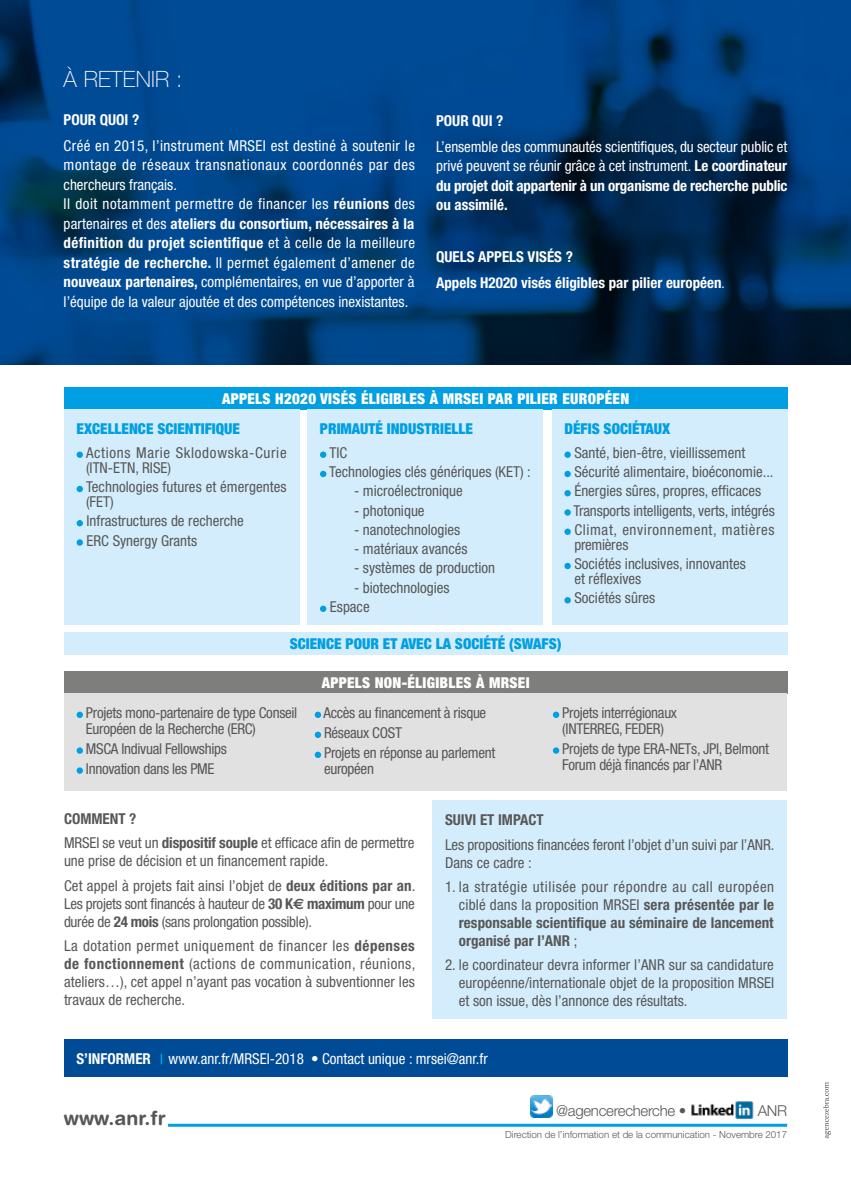
<style>
.page{position:relative;width:851px;height:1191px;background:#fff}
.page>*{position:absolute;margin:0;border:0;box-sizing:border-box;transform-origin:0 0}
.t1{font:100 22.5px "Helvetica Neue";letter-spacing:.01em;color:#fff}
.t2{font:700 19.5px "Helvetica Rounded";color:#575756}
.t3{font:condensed 15px/19.2px "Helvetica Neue";color:#575756}
.t4{font:condensed 15px/19.5px "Helvetica Neue";letter-spacing:.03em;color:#fff}
.t5{font:condensed 15px/15.8px "Helvetica Neue";letter-spacing:-.02em;color:#575756}
.t6{font:condensed 15px/19.5px "Helvetica Neue";letter-spacing:.005em;color:#fff;text-align:justify}
.t7{font:700 condensed 15px/18px "Helvetica Neue";letter-spacing:.005em;color:#575756;text-align:justify}
.t8{font:900 condensed 15px "Helvetica Neue";color:#009fe3}
.t9{font:700 condensed 15px/25.8px "Helvetica Neue";color:#fff}
.t10{font:900 condensed 15px "Helvetica Neue";letter-spacing:.02em;color:#fff}
.t11{font:condensed 15px/15px "Helvetica Neue";letter-spacing:.045em;color:#575756}
.t12{font:300 15px "Helvetica Neue LT";letter-spacing:-.02em;color:#575756}
.t13{font:300 9.75px "Helvetica Neue";color:#575756}
.s1{font-weight:700}
.s2{font-weight:400;font-size:13.5px}
.s3{font-family:"Euro Sans";font-weight:700;font-stretch:normal}
.s4{font-weight:400}
</style>
<div class="page">
<img style="left:0;top:0;width:850px;height:365px">
<svg style="left:850px;top:0;width:1px;height:365px"></svg>
<img style="left:530px;top:1095px;width:22px;height:22px">
<img style="left:691px;top:1101px;width:63px;height:19px">
<svg style="left:823px;top:1082px;width:7px;height:56px"></svg>
<hr style="left:168px;top:1123px;width:619px;height:3px;background:#009fe3">
<div style="left:64px;top:387px;width:723px;height:22px;background:#009fe3"></div>
<div style="left:64px;top:632px;width:723px;height:22px;background:#d4edfc"></div>
<div style="left:64px;top:671px;width:723px;height:22px;background:#7e7e7d"></div>
<div style="left:64px;top:409px;width:235px;height:216px;background:#d4edfc"></div>
<div style="left:77px;top:451px;width:6px;height:7px;background:#009fe3;border-radius:50%"></div>
<svg style="left:77px;top:486px;width:6px;height:6px"></svg>
<svg style="left:77px;top:520px;width:6px;height:6px"></svg>
<svg style="left:77px;top:539px;width:6px;height:6px"></svg>
<div style="left:64px;top:693px;width:722px;height:97px;background:#e1e1e1"></div>
<div style="left:77px;top:711px;width:6px;height:7px;background:#009fe3;border-radius:50%"></div>
<svg style="left:77px;top:747px;width:6px;height:6px"></svg>
<svg style="left:77px;top:767px;width:6px;height:6px"></svg>
<div style="left:315px;top:711px;width:6px;height:7px;background:#009fe3;border-radius:50%"></div>
<div style="left:315px;top:731px;width:6px;height:7px;background:#009fe3;border-radius:50%"></div>
<div style="left:315px;top:751px;width:6px;height:7px;background:#009fe3;border-radius:50%"></div>
<div style="left:553px;top:711px;width:6px;height:7px;background:#009fe3;border-radius:50%"></div>
<svg style="left:553px;top:747px;width:6px;height:6px"></svg>
<div style="left:307px;top:409px;width:236px;height:216px;background:#d4edfc"></div>
<div style="left:320px;top:451px;width:6px;height:7px;background:#009fe3;border-radius:50%"></div>
<svg style="left:320px;top:471px;width:6px;height:6px"></svg>
<div style="left:320px;top:605px;width:6px;height:7px;background:#009fe3;border-radius:50%"></div>
<div style="left:551px;top:409px;width:236px;height:216px;background:#d4edfc"></div>
<div style="left:564px;top:451px;width:6px;height:7px;background:#009fe3;border-radius:50%"></div>
<svg style="left:564px;top:471px;width:6px;height:6px"></svg>
<svg style="left:564px;top:490px;width:6px;height:6px"></svg>
<svg style="left:564px;top:509px;width:6px;height:6px"></svg>
<div style="left:564px;top:528px;width:6px;height:7px;background:#009fe3;border-radius:50%"></div>
<svg style="left:564px;top:563px;width:6px;height:6px"></svg>
<svg style="left:564px;top:597px;width:6px;height:6px"></svg>
<div style="left:432px;top:800px;width:354px;height:219px;background:#d4edfc"></div>
<div style="left:64px;top:1039px;width:723px;height:38px;background:#004b96"></div>
<h1 class="t1" style="left:64px;top:66px;width:120px">À RETENIR :</h1>
<p class="t9" style="left:64px;top:107px;width:77px">POUR QUOI ?</p>
<p class="t4" style="left:64px;top:136px;width:353px">Créé en 2015, l’instrument MRSEI est destiné à soutenir le montage de réseaux transnationaux coordonnés par des chercheurs français.<br>Il doit notamment permettre de financer les <span class="s1">réunions</span> des partenaires et des <span class="s1">ateliers du consortium, nécessaires à la définition du projet scientifique</span> et à celle de la meilleure <span class="s1">stratégie de recherche.</span> Il permet également d’amener de <span class="s1">nouveaux partenaires,</span> complémentaires, en vue d’apporter à l’équipe de la valeur ajoutée et des compétences inexistantes.</p>
<p class="t9" style="left:436px;top:107px;width:69px">POUR QUI ?</p>
<p class="t6" style="left:436px;top:136px;width:353px">L’ensemble des communautés scientifiques, du secteur public et privé peuvent se réunir grâce à cet instrument. <span class="s1">Le coordinateur du projet doit appartenir à un organisme de recherche public ou assimilé.</span></p>
<p class="t9" style="left:436px;top:243px;width:290px">QUELS APPELS VISÉS ?<br>Appels H2020 visés éligibles par pilier européen<span class="s2">.</span></p>
<p class="t10" style="left:222px;top:390px;width:408px">APPELS H2020 VISÉS ÉLIGIBLES À MRSEI PAR PILIER EUROPÉEN</p>
<p class="t8" style="left:77px;top:420px;width:165px">EXCELLENCE SCIENTIFIQUE</p>
<p class="t11" style="left:86px;top:445px;width:202px">Actions Marie Sklodowska-Curie (ITN-ETN, RISE)</p>
<p class="t3" style="left:86px;top:479px;width:202px;line-height:15px">Technologies futures et émergentes (FET)</p>
<p class="t3" style="left:87px;top:511px;width:159px">Infrastructures de recherche<br>ERC Synergy Grants</p>
<p class="t8" style="left:320px;top:420px;width:154px">PRIMAUTÉ INDUSTRIELLE</p>
<p class="t3" style="left:329px;top:443px;width:203px">TIC<br>Technologies clés génériques (KET) :</p>
<p class="t3" style="left:354px;top:481px;width:110px">- microélectronique</p>
<p class="t3" style="left:354px;top:500px;width:72px">- photonique</p>
<p class="t3" style="left:354px;top:520px;width:108px">- nanotechnologies</p>
<p class="t3" style="left:354px;top:539px;width:115px">- matériaux avancés</p>
<p class="t3" style="left:354px;top:558px;width:142px">- systèmes de production</p>
<p class="t3" style="left:330px;top:577px;width:121px;text-indent:24px">- biotechnologies<br>Espace</p>
<p class="t8" style="left:564px;top:420px;width:107px">DÉFIS SOCIÉTAUX</p>
<p class="t3" style="left:573px;top:443px;width:203px">Santé, bien-être, vieillissement Sécurité alimentaire, bioéconomie...<br>Énergies sûres, propres, efficaces Transports intelligents, verts, intégrés Climat, environnement, matières</p>
<p class="t3" style="left:574px;top:535px;width:173px">premières<br>Sociétés inclusives, innovantes</p>
<p class="t3" style="left:574px;top:569px;width:82px">et réflexives<br>Sociétés sûres</p>
<p class="t8" style="left:290px;top:634px;width:273px">SCIENCE POUR ET AVEC LA SOCIÉTÉ (SWAFS)</p>
<p class="t10" style="left:321px;top:673px;width:209px">APPELS NON-ÉLIGIBLES À MRSEI</p>
<p class="t5" style="left:86px;top:704px;width:213px">Projets mono-partenaire de type Conseil<br>Européen de la Recherche (ERC)</p>
<p class="t5" style="left:86px;top:738px;width:142px;line-height:20px">MSCA Indivual Fellowships<br>Innovation dans les PME</p>
<p class="t5" style="left:323px;top:702px;width:173px;line-height:20px">Accès au financement à risque<br>Réseaux COST<br>Projets en réponse au parlement</p>
<p class="t5" style="left:324px;top:760px;width:51px">européen</p>
<p class="t5" style="left:562px;top:704px;width:116px">Projets interrégionaux (INTERREG, FEDER)</p>
<p class="t5" style="left:562px;top:740px;width:208px">Projets de type ERA-NETs, JPI, Belmont<br>Forum déjà financés par l’ANR</p>
<p class="t3" style="left:64px;top:806px;width:352px;line-height:24.3px"><span class="s1">COMMENT ?<br></span>MRSEI se veut un <span class="s1">dispositif souple</span> et efficace afin de permettre</p>
<p class="t3" style="left:64px;top:848px;width:353px;line-height:24.3px">une prise de décision et un financement rapide.<br>Cet appel à projets fait ainsi l’objet de <span class="s1">deux éditions par an</span>.</p>
<p class="t5" style="left:64px;top:894px;width:352px;line-height:18px">Les projets sont financés à hauteur de <span class="s1">30 K</span><span class="s3">€</span> <span class="s1">maximum</span> pour une durée de <span class="s1">24 mois</span> (sans prolongation possible).</p>
<p class="t3" style="left:64px;top:936px;width:353px;line-height:18px;text-align:justify">La dotation permet uniquement de financer les <span class="s1">dépenses de fonctionnement</span> (actions de communication, réunions, ateliers…), cet appel n’ayant pas vocation à subventionner les travaux de recherche.</p>
<p class="t7" style="left:445px;top:810px;width:100px">SUIVI ET IMPACT</p>
<p class="t3" style="left:445px;top:835px;width:331px;line-height:18px">Les propositions financées feront l’objet d’un suivi par l’ANR.<br>Dans ce cadre :</p>
<p class="t7" style="left:459px;top:877px;width:317px;text-indent:-14px"><span class="s4">1. la stratégie utilisée pour répondre au call européen ciblé dans la proposition MRSEI</span> sera présentée par le responsable scientifique au séminaire de lancement organisé par l’ANR <span class="s4">;</span></p>
<p class="t3" style="left:459px;top:956px;width:317px;line-height:18px;text-align:justify;text-indent:-14px">2. le coordinateur devra informer l’ANR sur sa candidature européenne/internationale objet de la proposition MRSEI et son issue, dès l’annonce des résultats.</p>
<p class="t6" style="left:76px;top:1049px;width:413px"><span class="s1">S’INFORMER</span> www.anr.fr/MRSEI-2018 • Contact unique : mrsei@anr.fr</p>
<h2 class="t2" style="left:64px;top:1106px;width:103px">www.anr.fr</h2>
<p class="t12" style="left:556px;top:1101px;width:132px">@agencerecherche •</p>
<p class="t12" style="left:757px;top:1101px;width:31px">ANR</p>
<p class="t13" style="left:505px;top:1128px;width:283px">Direction de l’information et de la communication - Novembre 2017</p>
</div>
